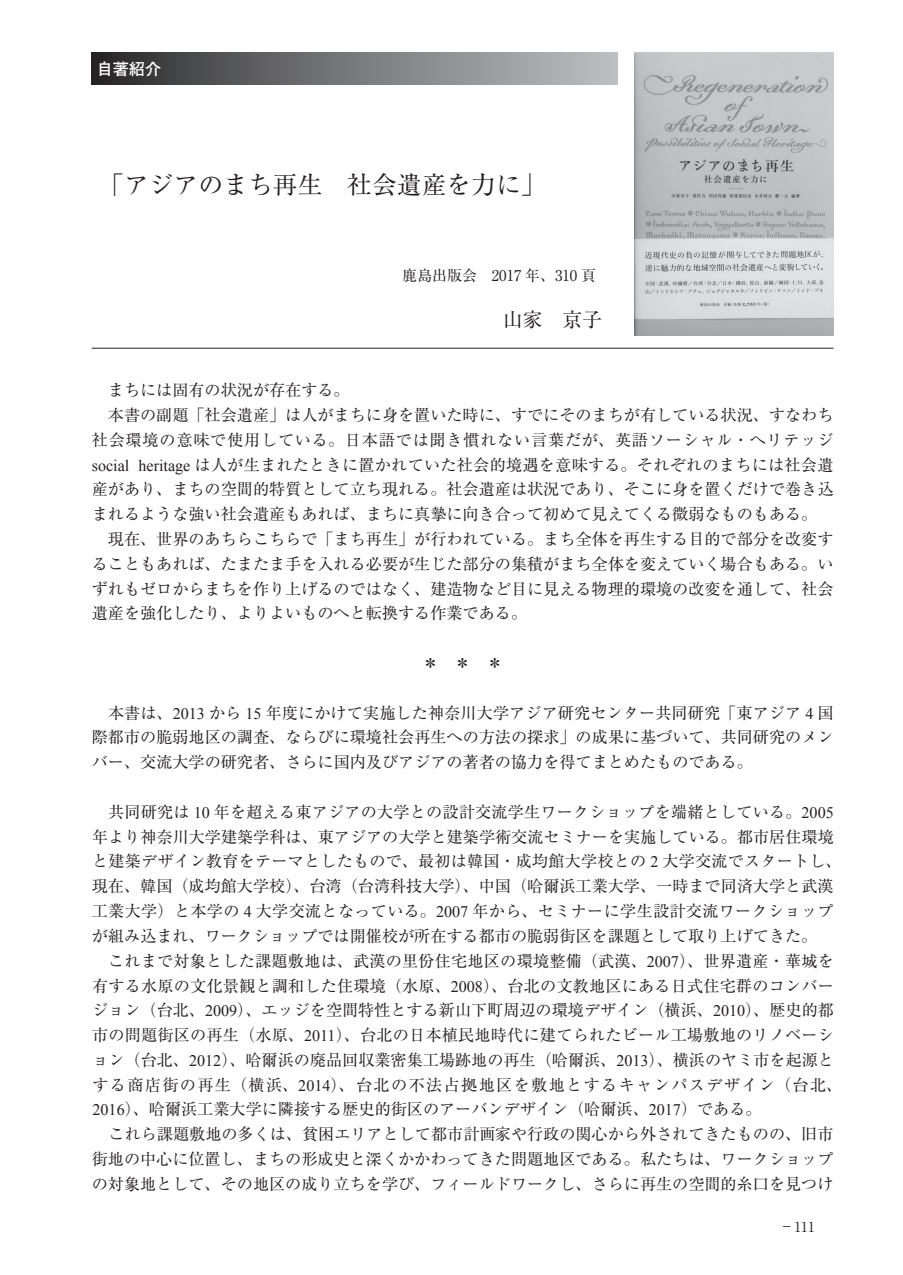
<style>
.page{position:relative;width:903px;height:1275px;background:#fff}
.page>*{position:absolute;margin:0;border:0;box-sizing:border-box;transform-origin:0 0}
.t1{font:24.85px "Ryumin Pr 6";color:#231f20}
.t2{font:19.78px "Ryumin Pr 6";color:#231f20}
.t3{font:16.1px/24.8px "Ryumin Pr 6";color:#231f20;text-align:justify}
.t4{font:16.1px "Ryumin Pr 6";letter-spacing:.02em;color:#231f20}
.t5{font:16.1px "Ryumin Pr 6";letter-spacing:.085em;color:#231f20}
.t6{font:16.1px "Ryumin Pr 6";letter-spacing:.05em;color:#231f20}
.t7{font:700 16.1px "Futo Go B101 Pr 6";color:#fff}
.t8{font:14.88px "Ryumin Pr 6";color:#231f20}
.t9{font:13.65px "Ryumin Pr 6";color:#231f20}
.s1{font-family:"Times New Roman"}
.s2{font-weight:300;font-size:14.88px}
</style>
<div class="page">
<img style="left:635px;top:53px;width:198px;height:283px">
<div style="left:92px;top:53px;width:526px;height:31px;background:linear-gradient(to right,#2c2c2d,#c0c2c6)"></div>
<hr style="left:92px;top:348px;width:741px;height:1px;background:#231f20">
<p class="t7" style="left:97px;top:56px;width:66px">自著紹介</p>
<p class="t1" style="left:99px;top:165px;width:448px">「アジアのまち再生 社会遺産を力に」</p>
<p class="t8" style="left:402px;top:263px;width:195px">鹿島出版会　2017 年、310 頁</p>
<p class="t2" style="left:503px;top:304px;width:101px">山家 京子</p>
<p class="t3" style="left:108px;top:377px;width:243px">まちには固有の状況が存在する。</p>
<p class="t3" style="left:108px;top:402px;width:727px">本書の副題「社会遺産」は人がまちに身を置いた時に、すでにそのまちが有している状況、すなわち</p>
<p class="t6" style="left:92px;top:427px;width:743px">社会環境の意味で使用している。日本語では聞き慣れない言葉だが、英語ソーシャル・へリテッジ</p>
<p class="t3" style="left:92px;top:451px;width:743px"><span class="s1">social heritage</span> は人が生まれたときに置かれていた社会的境遇を意味する。それぞれのまちには社会遺</p>
<p class="t3" style="left:92px;top:476px;width:743px">産があり、まちの空間的特質として立ち現れる。社会遺産は状況であり、そこに身を置くだけで巻き込</p>
<p class="t3" style="left:92px;top:501px;width:727px">まれるような強い社会遺産もあれば、まちに真摯に向き合って初めて見えてくる微弱なものもある。</p>
<p class="t3" style="left:108px;top:526px;width:727px">現在、世界のあちらこちらで「まち再生」が行われている。まち全体を再生する目的で部分を改変す</p>
<p class="t3" style="left:92px;top:550px;width:743px">ることもあれば、たまたま手を入れる必要が生じた部分の集積がまち全体を変えていく場合もある。い</p>
<p class="t3" style="left:92px;top:575px;width:743px">ずれもゼロからまちを作り上げるのではなく、建造物など目に見える物理的環境の改変を通して、社会</p>
<p class="t3" style="left:92px;top:600px;width:437px">遺産を強化したり、よりよいものへと転換する作業である。</p>
<p class="t3" style="left:422px;top:650px;width:82px">＊＊＊</p>
<p class="t3" style="left:92px;top:699px;width:743px;text-indent:16px">本書は、<span class="s1">2013</span> から <span class="s1">15</span> 年度にかけて実施した神奈川大学アジア研究センター共同研究「東アジア <span class="s1">4</span> 国際都市の脆弱地区の調査、ならびに環境社会再生への方法の探求」の成果に基づいて、共同研究のメンバー、交流大学の研究者、さらに国内及びアジアの著者の協力を得てまとめたものである。</p>
<p class="t3" style="left:108px;top:798px;width:727px">共同研究は <span class="s1">10</span> 年を超える東アジアの大学との設計交流学生ワークショップを端緒としている。<span class="s1">2005</span></p>
<p class="t3" style="left:92px;top:823px;width:743px">年より神奈川大学建築学科は、東アジアの大学と建築学術交流セミナーを実施している。都市居住環境</p>
<p class="t3" style="left:92px;top:848px;width:751px">と建築デザイン教育をテーマとしたもので、最初は韓国・成均館大学校との <span class="s1">2</span> 大学交流でスタートし、</p>
<p class="t3" style="left:92px;top:873px;width:743px">現在、韓国（成均館大学校）、台湾（台湾科技大学）、中国（哈爾浜工業大学、一時まで同済大学と武漢</p>
<p class="t4" style="left:92px;top:898px;width:743px">工業大学）と本学の <span class="s1">4</span> 大学交流となっている。<span class="s1">2007</span> 年から、セミナーに学生設計交流ワークショップ</p>
<p class="t3" style="left:92px;top:923px;width:727px">が組み込まれ、ワークショップでは開催校が所在する都市の脆弱街区を課題として取り上げてきた。</p>
<p class="t3" style="left:108px;top:947px;width:727px">これまで対象とした課題敷地は、武漢の里份住宅地区の環境整備（武漢、<span class="s1">2007</span>）、世界遺産・華城を</p>
<p class="t3" style="left:92px;top:972px;width:743px">有する水原の文化景観と調和した住環境（水原、<span class="s1">2008</span>）、台北の文教地区にある日式住宅群のコンバー</p>
<p class="t3" style="left:92px;top:997px;width:743px">ジョン（台北、<span class="s1">2009</span>）、エッジを空間特性とする新山下町周辺の環境デザイン（横浜、<span class="s1">2010</span>）、歴史的都</p>
<p class="t3" style="left:92px;top:1022px;width:743px">市の問題街区の再生（水原、<span class="s1">2011</span>）、台北の日本植民地時代に建てられたビール工場敷地のリノベーシ</p>
<p class="t3" style="left:92px;top:1047px;width:743px">ョン（台北、<span class="s1">2012</span>）、哈爾浜の廃品回収業密集工場跡地の再生（哈爾浜、<span class="s1">2013</span>）、横浜のヤミ市を起源と</p>
<p class="t5" style="left:92px;top:1072px;width:751px">する商店街の再生（横浜、<span class="s1">2014</span>）、台北の不法占拠地区を敷地とするキャンパスデザイン（台北、</p>
<p class="t3" style="left:92px;top:1096px;width:671px"><span class="s1">2016</span>）、哈爾浜工業大学に隣接する歴史的街区のアーバンデザイン（哈爾浜、<span class="s1">2017</span>）である。</p>
<p class="t3" style="left:109px;top:1121px;width:726px">これら課題敷地の多くは、貧困エリアとして都市計画家や行政の関心から外されてきたものの、旧市</p>
<p class="t3" style="left:92px;top:1146px;width:743px">街地の中心に位置し、まちの形成史と深くかかわってきた問題地区である。私たちは、ワークショップ</p>
<p class="t3" style="left:92px;top:1171px;width:743px">の対象地として、その地区の成り立ちを学び、フィールドワークし、さらに再生の空間的糸口を見つけ</p>
<p class="t9" style="left:779px;top:1216px;width:37px"><span class="s2">－</span>111</p>
</div>
